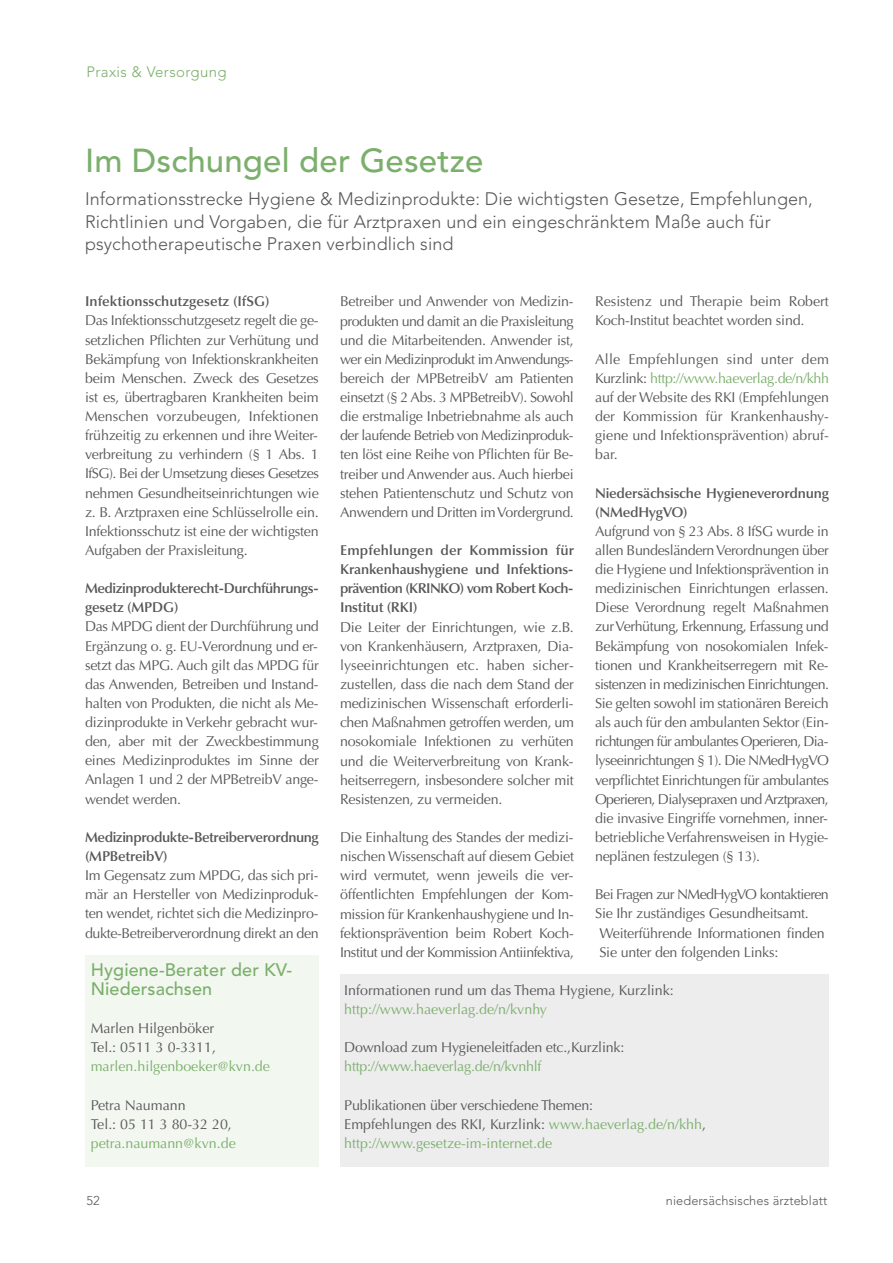
<style>
.page{position:relative;width:893px;height:1263px;background:#fff}
.page>*{position:absolute;margin:0;border:0;box-sizing:border-box;transform-origin:0 0}
.t1{font:500 33px "Avenir LT Pro";letter-spacing:.005em;color:#7baf6b}
.t2{font:300 18px/22.5px "Avenir LT Pro";letter-spacing:.005em;color:#575759}
.t3{font:500 18px/19.2px "Avenir LT Pro";letter-spacing:.005em;color:#7baf6b}
.t4{font:300 15px "Avenir LT Pro";letter-spacing:.025em;color:#7baf6b}
.t5{font:14.25px/19.2px "Optima LT Pro";letter-spacing:-.015em;color:#575759;text-align:justify}
.t6{font:600 14.25px/19.2px "Optima LT Pro";letter-spacing:-.015em;color:#575759}
.t7{font:14.25px "Optima LT Pro";color:#7baf6b}
.t8{font:600 14.25px/19.2px "Optima LT Pro";letter-spacing:-.035em;color:#575759}
.t9{font:300 12.75px "Avenir LT Pro";letter-spacing:.01em;color:#575759}
.s1{color:#7baf6b}
</style>
<div class="page">
<div style="left:85px;top:956px;width:234px;height:211px;background:#f2f7f0"></div>
<div style="left:340px;top:975px;width:489px;height:192px;background:#ededee"></div>
<p class="t4" style="left:87px;top:65px;width:142px">Praxis &amp; Versorgung</p>
<h1 class="t1" style="left:85px;top:147px;width:400px">Im Dschungel der Gesetze</h1>
<p class="t2" style="left:85px;top:190px;width:729px">Informationsstrecke Hygiene &amp; Medizinprodukte: Die wichtigsten Gesetze, Empfehlungen,<br>Richtlinien und Vorgaben, die für Arztpraxen und ein eingeschränktem Maße auch für psychotherapeutische Praxen verbindlich sind</p>
<p class="t6" style="left:85px;top:293px;width:186px">Infektionsschutzgesetz (IfSG)</p>
<p class="t5" style="left:85px;top:312px;width:235px">Das Infektionsschutzgesetz regelt die ge&shy;setzlichen Pflichten zur Verhütung und Bekämpfung von Infektionskrankheiten beim Menschen. Zweck des Gesetzes ist es, übertragbaren Krankheiten beim Menschen vorzubeugen, Infektionen frühzeitig zu erkennen und ihre Weiter&shy;verbreitung zu verhindern (§ 1 Abs. 1<br>IfSG). Bei der Umsetzung dieses Gesetzes nehmen Gesundheitseinrichtungen wie z. B. Arztpraxen eine Schlüsselrolle ein.<br>Infektionsschutz ist eine der wichtigsten Aufgaben der Praxisleitung.</p>
<p class="t8" style="left:85px;top:580px;width:235px">Medizinprodukterecht-Durchführungs&shy;gesetz (MPDG)</p>
<p class="t5" style="left:85px;top:618px;width:235px">Das MPDG dient der Durchführung und Ergänzung o. g. EU-Verordnung und er&shy;setzt das MPG. Auch gilt das MPDG für das Anwenden, Betreiben und Instand&shy;halten von Produkten, die nicht als Me&shy;dizinprodukte in Verkehr gebracht wur&shy;den, aber mit der Zweckbestimmung eines Medizinproduktes im Sinne der Anlagen 1 und 2 der MPBetreibV ange&shy;wendet werden.</p>
<p class="t6" style="left:85px;top:828px;width:235px">Medizinprodukte-Betreiberverordnung (MPBetreibV)</p>
<p class="t5" style="left:85px;top:867px;width:235px">Im Gegensatz zum MPDG, das sich pri&shy;mär an Hersteller von Medizinproduk - ten wendet, richtet sich die Medizinpro - dukte-Betreiberverordnung direkt an den</p>
<p class="t3" style="left:91px;top:961px;width:203px">Hygiene-Berater der KV-<br>Niedersachsen</p>
<p class="t5" style="left:91px;top:1020px;width:127px">Marlen Hilgenböker<br>Tel.: 0511 3 0-3311,</p>
<p class="t7" style="left:91px;top:1060px;width:181px">marlen.hilgenboeker@kvn.de</p>
<p class="t5" style="left:91px;top:1096px;width:143px">Petra Naumann<br>Tel.: 05 11 3 80-32 20,</p>
<p class="t7" style="left:91px;top:1137px;width:147px">petra.naumann@kvn.de</p>
<p class="t9" style="left:87px;top:1196px;width:15px">52</p>
<p class="t5" style="left:595px;top:293px;width:235px">Resistenz und Therapie beim Robert<br>Koch-Institut beachtet worden sind.</p>
<p class="t5" style="left:595px;top:350px;width:235px">Alle Empfehlungen sind unter dem Kurzlink: <span class="s1">http://www.haeverlag.de/n/khh </span>auf der Website des RKI (Empfehlungen der Kommission für Krankenhaushy&shy;giene und Infektionsprävention) abruf&shy;bar.</p>
<p class="t6" style="left:595px;top:484px;width:235px">Niedersächsische Hygieneverordnung (NMedHygVO)</p>
<p class="t5" style="left:595px;top:522px;width:235px">Aufgrund von § 23 Abs. 8 IfSG wurde in allen Bundesländern Verordnungen über die Hygiene und Infektionsprävention in medizinischen Einrichtungen erlassen.<br>Diese Verordnung regelt Maßnahmen zur Verhütung, Erkennung, Erfassung und Bekämpfung von nosokomialen Infek&shy;tionen und Krankheitserregern mit Re&shy;sistenzen in medizinischen Einrichtungen.<br>Sie gelten sowohl im stationären Bereich als auch für den ambulanten Sektor (Ein&shy;richtungen für ambulantes Operieren, Dia - lyseeinrichtungen § 1). Die NMedHygVO verpflichtet Einrichtungen für ambulantes Operieren, Dialysepraxen und Arztpraxen, die invasive Eingriffe vornehmen, inner&shy;betriebliche Verfahrensweisen in Hygie&shy;neplänen festzulegen (§ 13).</p>
<p class="t5" style="left:595px;top:886px;width:235px;text-align:left">Bei Fragen zur NMedHygVO kontaktieren Sie Ihr zuständiges Gesundheitsamt.<br>Weiterführende Informationen finden Sie unter den folgenden Links:</p>
<p class="t5" style="left:344px;top:981px;width:331px">Informationen rund um das Thema Hygiene, Kurzlink:</p>
<p class="t7" style="left:344px;top:1003px;width:204px">http://www.haeverlag.de/n/kvnhy</p>
<p class="t5" style="left:344px;top:1039px;width:281px">Download zum Hygieneleitfaden etc.,Kurzlink:</p>
<p class="t7" style="left:344px;top:1060px;width:199px">http://www.haeverlag.de/n/kvnhlf</p>
<p class="t5" style="left:344px;top:1096px;width:363px;text-align:left">Publikationen über verschiedene Themen:<br>Empfehlungen des RKI, Kurzlink: <span class="s1">www.haeverlag.de/n/khh</span>, <span class="s1">http://www.gesetze-im-internet.de</span></p>
<p class="t5" style="left:340px;top:293px;width:235px">Betreiber und Anwender von Medizin&shy;produkten und damit an die Praxisleitung und die Mitarbeitenden. Anwender ist, wer ein Medizinprodukt im Anwendungs - bereich der MPBetreibV am Patienten einsetzt (§ 2 Abs. 3 MPBetreibV). Sowohl die erstmalige Inbetriebnahme als auch der laufende Betrieb von Medizinproduk - ten löst eine Reihe von Pflichten für Be&shy;treiber und Anwender aus. Auch hierbei stehen Patientenschutz und Schutz von Anwendern und Dritten im Vordergrund.</p>
<p class="t6" style="left:340px;top:542px;width:235px;text-align:justify">Empfehlungen der Kommission für Krankenhaushygiene und Infektions&shy;prävention (KRINKO) vom Robert Koch-Institut (RKI)</p>
<p class="t5" style="left:340px;top:618px;width:235px">Die Leiter der Einrichtungen, wie z.B. von Krankenhäusern, Arztpraxen, Dia&shy;lyseeinrichtungen etc. haben sicher&shy;zustellen, dass die nach dem Stand der medizinischen Wissenschaft erforderli&shy;chen Maßnahmen getroffen werden, um nosokomiale Infektionen zu verhüten und die Weiterverbreitung von Krank&shy;heitserregern, insbesondere solcher mit Resistenzen, zu vermeiden.</p>
<p class="t5" style="left:340px;top:829px;width:235px">Die Einhaltung des Standes der medizi&shy;nischen Wissenschaft auf diesem Gebiet wird vermutet, wenn jeweils die ver&shy;öffentlichten Empfehlungen der Kom&shy;mission für Krankenhaushygiene und In&shy;fektionsprävention beim Robert Koch-Institut und der Kommission Antiinfektiva,</p>
<p class="t9" style="left:666px;top:1196px;width:163px">niedersächsisches ärzteblatt</p>
</div>
